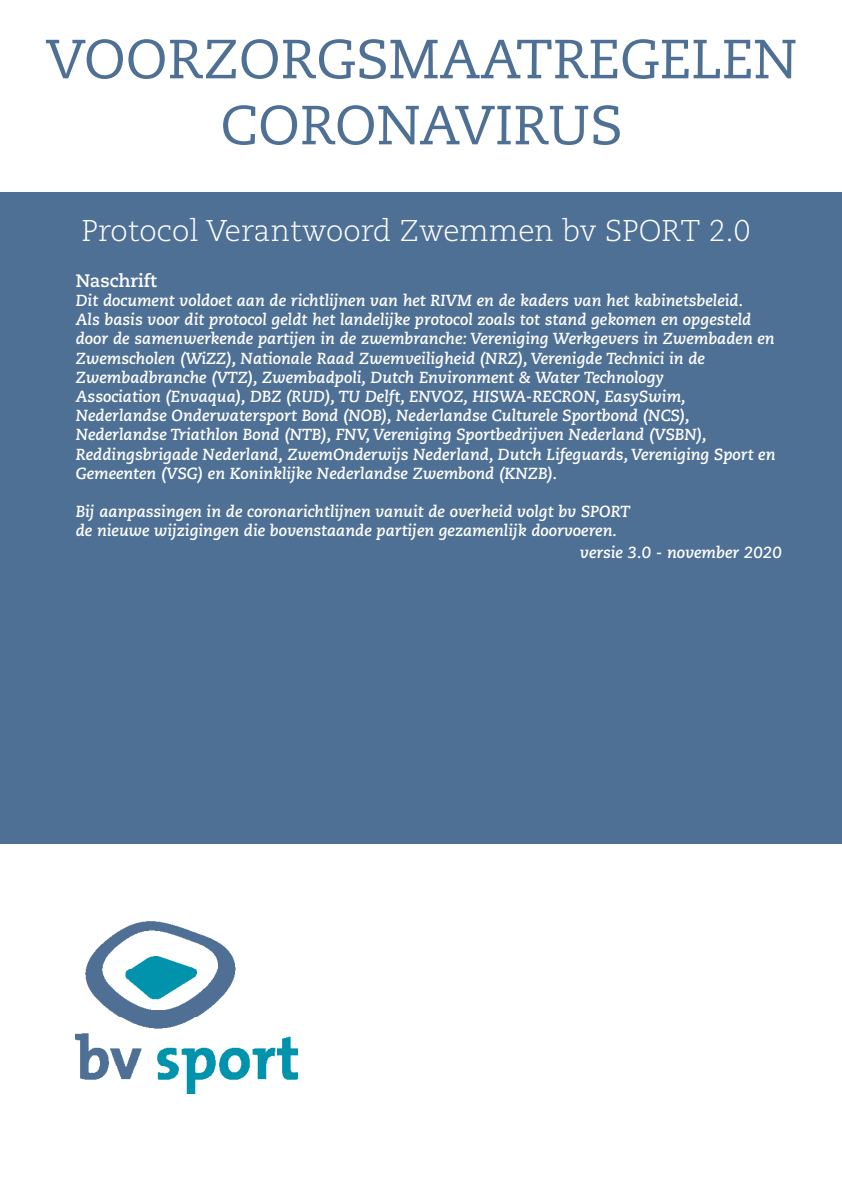
<style>
.page{position:relative;width:842px;height:1191px;background:#fff}
.page>*{position:absolute;margin:0;border:0;box-sizing:border-box;transform-origin:0 0}
.t1{font:55px/66px "Caecilia LT Pro 55 Roman";color:#4f7095;text-align:center}
.t2{font:300 30px "Caecilia LT Pro 45";color:#fff}
.t3{font:700 18px "Caecilia LT Pro 75";color:#fff}
.t4{font:italic 700 16px/19.2px "Caecilia LT Pro 76";color:#fff}
</style>
<div class="page">
<img style="left:76px;top:921px;width:221px;height:172px">
<div style="left:0;top:193px;width:842px;height:650px;background:#4f7095"></div>
<h1 class="t1" style="left:46px;top:25px;width:753px">VOORZORGSMAATREGELEN<br>CORONAVIRUS</h1>
<h2 class="t2" style="left:81px;top:211px;width:671px">Protocol Verantwoord Zwemmen bv SPORT 2.0</h2>
<p class="t3" style="left:76px;top:268px;width:83px">Naschrift</p>
<p class="t4" style="left:76px;top:290px;width:701px">Dit document voldoet aan de richtlijnen van het RIVM en de kaders van het kabinetsbeleid.<br>Als basis voor dit protocol geldt het landelijke protocol zoals tot stand gekomen en opgesteld door de samenwerkende partijen in de zwembranche: Vereniging Werkgevers in Zwembaden en Zwemscholen (WiZZ), Nationale Raad Zwemveiligheid (NRZ), Verenigde Technici in de Zwembadbranche (VTZ), Zwembadpoli, Dutch Environment &amp; Water Technology<br>Association (Envaqua), DBZ (RUD), TU Delft, ENVOZ, HISWA-RECRON, EasySwim, Nederlandse Onderwatersport Bond (NOB), Nederlandse Culturele Sportbond (NCS), Nederlandse Triathlon Bond (NTB), FNV, Vereniging Sportbedrijven Nederland (VSBN), Reddingsbrigade Nederland, ZwemOnderwijs Nederland, Dutch Lifeguards, Vereniging Sport en Gemeenten (VSG) en Koninklijke Nederlandse Zwembond (KNZB).</p>
<p class="t4" style="left:76px;top:502px;width:556px">Bij aanpassingen in de coronarichtlijnen vanuit de overheid volgt bv SPORT de nieuwe wijzigingen die bovenstaande partijen gezamenlijk doorvoeren.</p>
<p class="t4" style="left:580px;top:542px;width:203px">versie 3.0 - november 2020</p>
</div>
